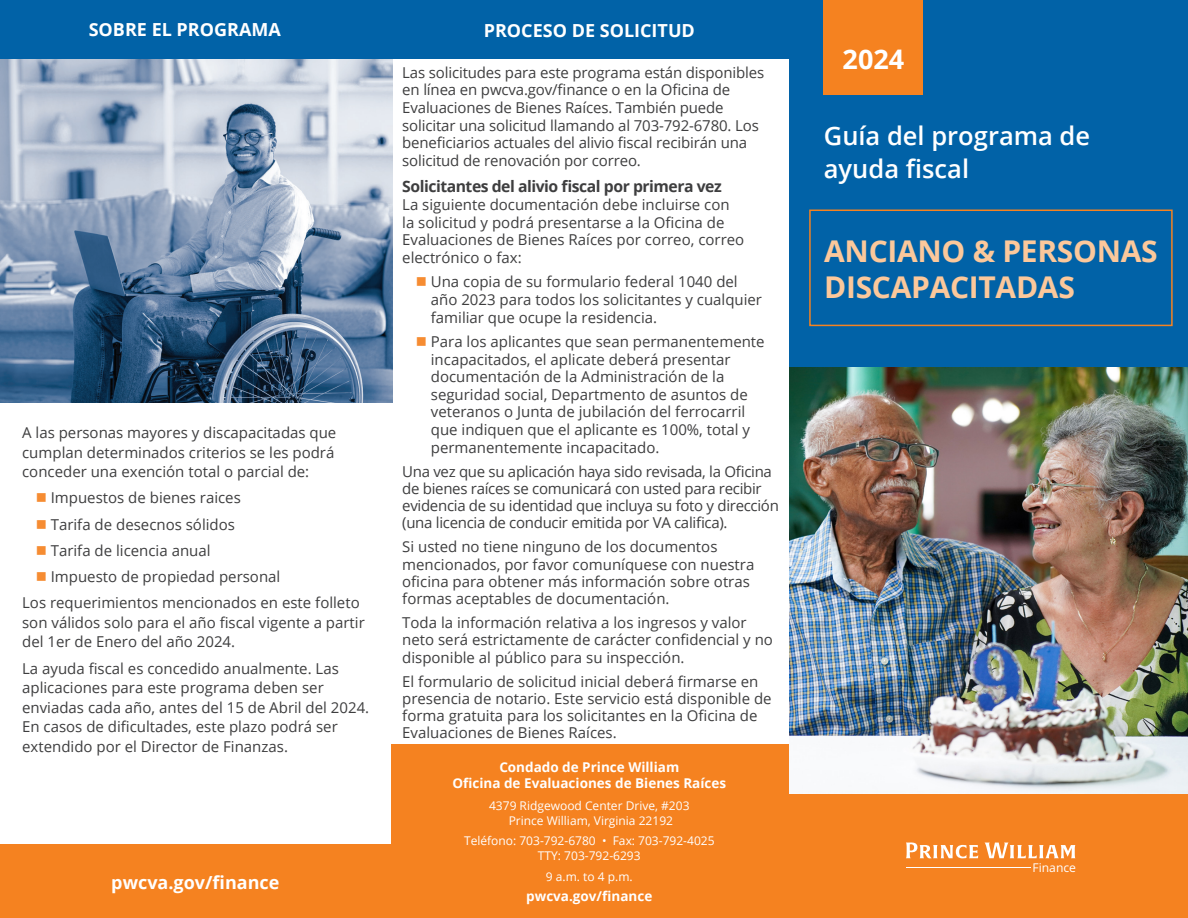
<style>
.page{position:relative;width:1188px;height:918px;background:#fff}
.page>*{position:absolute;margin:0;border:0;box-sizing:border-box;transform-origin:0 0}
.t1{font:700 30px/36px "Open Sans";letter-spacing:-.01em;color:#fcc89b}
.t2{font:700 27px "Open Sans";color:#fff}
.t3{font:600 25.5px/33px "Open Sans";color:#fff}
.t4{font:700 18px "Open Sans";color:#fff}
.Subhead{font:700 15.75px "Open Sans";letter-spacing:-.03em;color:#3e3e3f}
.Text_Regular{font:15px/17.7px "Open Sans";color:#3e3e3f}
.Text_Larger{font:15px/19.5px "Open Sans";color:#3e3e3f}
.Text_Regular-2{font:15px/17.2px "Open Sans";letter-spacing:-.02em;color:#3e3e3f}
.Heads{font:700 13.5px/16.5px "Open Sans";color:#fff;text-align:center}
.Text_Regular-3{font:700 13.5px "Open Sans";color:#fff}
.t5{font:12.15px "Open Sans";color:#fff}
.Text_Regular-4{font:12px/15px "Open Sans";color:#fff;text-align:center}
.s1{color:#f68c32}
</style>
<div class="page">
<div style="left:0;top:845px;width:796px;height:73px;background:#f58220"></div>
<div style="left:391px;top:745px;width:402px;height:173px;background:#f58220"></div>
<img style="left:0;top:59px;width:392px;height:344px">
<div style="left:393px;top:0;width:396px;height:59px;background:#0162a7"></div>
<div style="left:793px;top:745px;width:395px;height:173px;background:#f58220"></div>
<div style="left:790px;top:0;width:398px;height:378px;background:#0162a7"></div>
<svg style="left:906px;top:843px;width:72px;height:15px"></svg>
<svg style="left:985px;top:843px;width:90px;height:15px"></svg>
<hr style="left:906px;top:867px;width:124px;height:1px;background:#fff">
<img style="left:790px;top:368px;width:398px;height:426px">
<div style="left:809px;top:210px;width:364px;height:116px;border:2px solid #f58220"></div>
<div style="left:0;top:0;width:400px;height:59px;background:#0162a7"></div>
<div style="left:824px;top:0;width:99px;height:94px;background:#f58220"></div>
<p class="t4" style="left:89px;top:17px;width:194px">SOBRE EL PROGRAMA</p>
<p class="Text_Larger" style="left:22px;top:422px;width:316px">A las personas mayores y discapacitadas que cumplan determinados criterios se les podrá conceder una exención total o parcial de:</p>
<p class="Text_Larger" style="left:36px;top:488px;width:207px"><span class="s1">■</span> Impuestos de bienes raices</p>
<p class="Text_Larger" style="left:36px;top:514px;width:201px"><span class="s1">■</span> Tarifa de desecnos sólidos</p>
<p class="Text_Larger" style="left:36px;top:540px;width:176px"><span class="s1">■</span> Tarifa de licencia anual</p>
<p class="Text_Larger" style="left:36px;top:566px;width:246px"><span class="s1">■</span> Impuesto de propiedad personal</p>
<p class="Text_Larger" style="left:22px;top:593px;width:344px">Los requerimientos mencionados en este folleto son válidos solo para el año fiscal vigente a partir del 1er de Enero del año 2024.</p>
<p class="Text_Larger" style="left:22px;top:658px;width:349px">La ayuda fiscal es concedido anualmente. Las aplicaciones para este programa deben ser enviadas cada año, antes del 15 de Abril del 2024.<br>En casos de dificultades, este plazo podrá ser extendido por el Director de Finanzas.</p>
<p class="t4" style="left:111px;top:870px;width:170px">pwcva.gov/finance</p>
<p class="t4" style="left:484px;top:17px;width:213px">PROCESO DE SOLICITUD</p>
<p class="Text_Regular" style="left:402px;top:63px;width:364px">Las solicitudes para este programa están disponibles en línea en pwcva.gov/fi nance o en la Oficina de Evaluaciones de Bienes Raíces. También puede solicitar una solicitud llamando al 703-792-6780. Los beneficiarios actuales del alivio fiscal recibirán una solicitud de renovación por correo.</p>
<p class="Subhead" style="left:402px;top:176px;width:321px">Solicitantes del alivio fiscal por primera vez</p>
<p class="Text_Regular" style="left:402px;top:195px;width:344px">La siguiente documentación debe incluirse con la solicitud y podrá presentarse a la Oficina de Evaluaciones de Bienes Raíces por correo, correo electrónico o fax:</p>
<p class="Text_Regular" style="left:431px;top:273px;width:333px;text-indent:-15px"><span class="s1">■</span> Una copia de su formulario federal 1040 del año 2023 para todos los solicitantes y cualquier familiar que ocupe la residencia.</p>
<p class="Text_Regular" style="left:431px;top:332px;width:335px;text-indent:-15px"><span class="s1">■</span> Para los aplicantes que sean permanentemente incapacitados, el aplicate deberá presentar documentación de la Administración de la seguridad social, Departmento de asuntos de veteranos o Junta de jubilación del ferrocarril que indiquen que el aplicante es 100%, total y permanentemente incapacitado.</p>
<p class="Text_Regular-2" style="left:402px;top:462px;width:378px">Una vez que su aplicación haya sido revisada, la Oficina de bienes raíces se comunicará con usted para recibir evidencia de su identidad que incluya su foto y dirección (una licencia de conducir emitida por VA califica).</p>
<p class="Text_Regular" style="left:402px;top:538px;width:354px;line-height:17.2px">Si usted no tiene ninguno de los documentos mencionados, por favor comuníquese con nuestra oficina para obtener más información sobre otras formas aceptables de documentación.</p>
<p class="Text_Regular" style="left:402px;top:614px;width:372px;line-height:17.2px">Toda la información relativa a los ingresos y valor neto será estrictamente de carácter confidencial y no disponible al público para su inspección.</p>
<p class="Text_Regular" style="left:402px;top:672px;width:371px;line-height:17.2px">El formulario de solicitud inicial deberá firmarse en presencia de notario. Este servicio está disponible de forma gratuita para los solicitantes en la Oficina de Evaluaciones de Bienes Raíces.</p>
<p class="Heads" style="left:452px;top:758px;width:275px">Condado de Prince William<br>Oficina de Evaluaciones de Bienes Raíces</p>
<p class="Text_Regular-4" style="left:489px;top:798px;width:202px">4379 Ridgewood Center Drive, #203</p>
<p class="Text_Regular-4" style="left:509px;top:813px;width:166px">Prince William, Virginia 22192</p>
<p class="Text_Regular-4" style="left:464px;top:833px;width:252px">Teléfono: 703-792-6780 • Fax: 703-792-4025<br>TTY: 703-792-6293</p>
<p class="Text_Regular-4" style="left:546px;top:869px;width:88px">9 a.m. to 4 p.m.</p>
<p class="Text_Regular-3" style="left:526px;top:887px;width:128px">pwcva.gov/finance</p>
<p class="t2" style="left:843px;top:40px;width:63px">2024</p>
<p class="t3" style="left:824px;top:119px;width:268px">Guía del programa de ayuda fiscal</p>
<p class="t1" style="left:824px;top:232px;width:335px">ANCIANO &amp; PERSONAS<br>DISCAPACITADAS</p>
<p class="t5" style="left:1033px;top:859px;width:45px">Finance</p>
</div>
